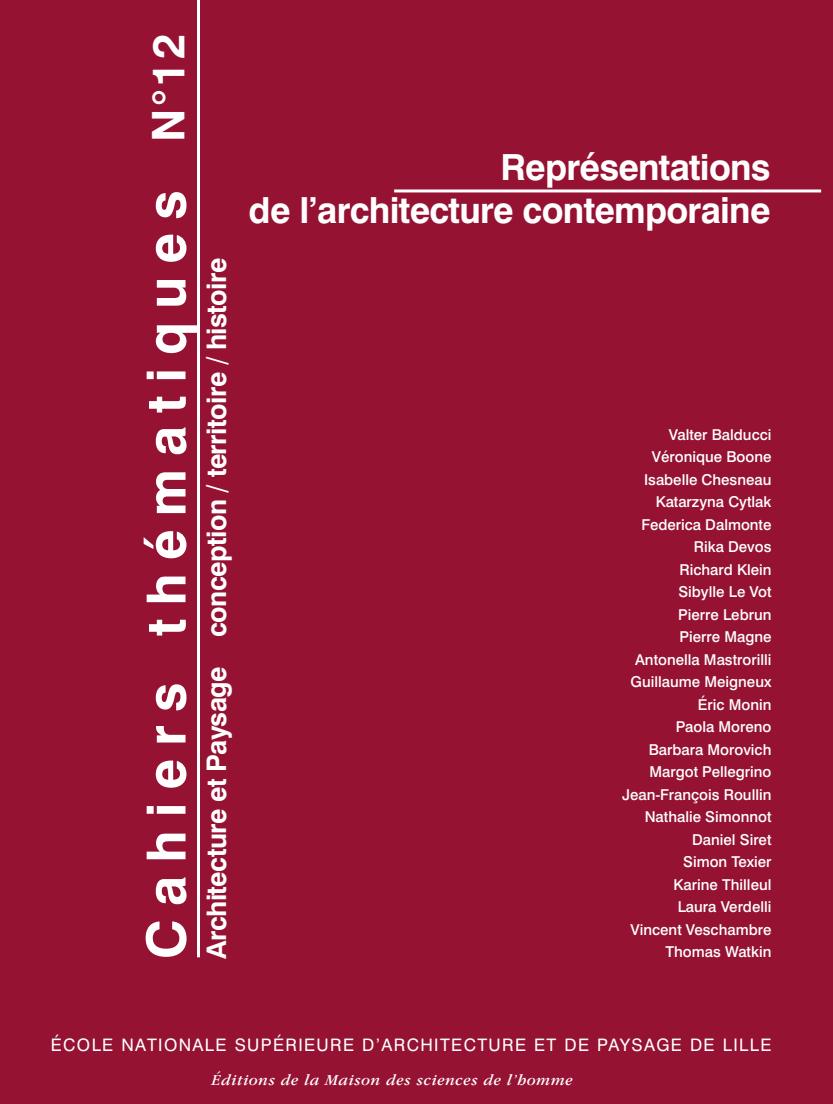
<style>
.page{position:relative;width:833px;height:1104px;background:#951233}
.page>*{position:absolute;margin:0;border:0;box-sizing:border-box;transform-origin:0 0}
.t1{font:700 54px "Swiss 721 BT";letter-spacing:.24em;color:#fff}
.t2{font:700 45px "Swiss 721 BT";color:#fff}
.t3{font:700 36px/43.2px "Swiss 721 BT";letter-spacing:-.02em;color:#fff;text-align:right}
.t4{font:700 27px "Swiss 721 BT";letter-spacing:-.02em;color:#fff}
.t5{font:17.25px "Swiss 721 BT";letter-spacing:.08em;color:#fff}
.t6{font:italic 15.75px "Garamond IT Cby BT";letter-spacing:.04em;color:#fff}
.t7{font:500 15px/22.5px "Swiss 721 BT";color:#fff;text-align:right}
</style>
<div class="page">
<hr style="left:197px;top:0;width:3px;height:957px;background:#fff">
<hr style="left:394px;top:189px;width:427px;height:3px;background:#fff">
<h2 class="t2" style="left:141px;top:141px;width:110px;rotate:-90deg">N°12</h2>
<h1 class="t1" style="left:133px;top:959px;width:770px;rotate:-90deg">Cahiers thématiques</h1>
<h3 class="t4" style="left:200px;top:959px;width:703px;rotate:-90deg">Architecture et Paysage conception / territoire / histoire</h3>
<h3 class="t3" style="left:249px;top:145px;width:523px">Représentations<br>de l’architecture contemporaine</h3>
<p class="t7" style="left:622px;top:423px;width:151px">Valter Balducci<br>Véronique Boone<br>Isabelle Chesneau<br>Katarzyna Cytlak<br>Federica Dalmonte<br>Rika Devos<br>Richard Klein<br>Sibylle Le Vot<br>Pierre Lebrun<br>Pierre Magne<br>Antonella Mastrorilli<br>Guillaume Meigneux<br>Éric Monin<br>Paola Moreno<br>Barbara Morovich<br>Margot Pellegrino<br>Jean-François Roullin<br>Nathalie Simonnot<br>Daniel Siret<br>Simon Texier<br>Karine Thilleul<br>Laura Verdelli<br>Vincent Veschambre<br>Thomas Watkin</p>
<p class="t5" style="left:51px;top:1034px;width:722px">ÉCOLE NATIONALE SUPÉRIEURE D’ARCHITECTURE ET DE PAYSAGE DE LILLE</p>
<p class="t6" style="left:212px;top:1070px;width:362px">Éditions de la Maison des sciences de l’homme</p>
</div>
